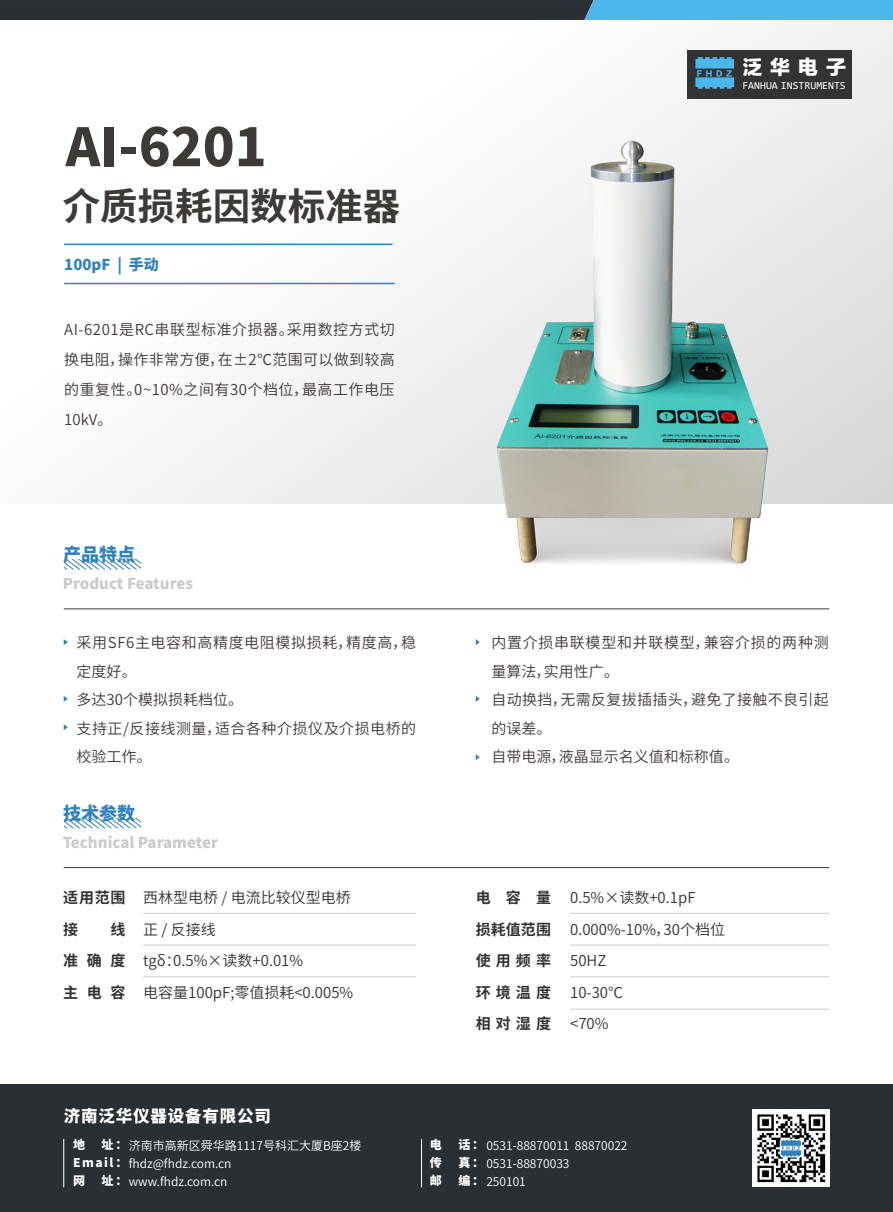
<style>
.page{position:relative;width:893px;height:1212px;background:#fff}
.page>*{position:absolute;margin:0;border:0;box-sizing:border-box;transform-origin:0 0}
.t1{font:800 52.5px "Source Han Sans CN";color:#3e3a39}
.t2{font:700 37.5px "Source Han Sans CN";color:#3e3a39}
.t3{font:19.95px "FZLTTHK GBK1 0";color:#fff}
.t4{font:800 18px "Source Han Sans CN";color:#3082bf}
.t5{font:800 16.5px "Source Han Sans CN";letter-spacing:.05em;color:#fff}
.t6{font:15px/28.5px "Source Han Sans CN";letter-spacing:.035em;color:#3e3a39}
.t7{font:15px/31.5px "Source Han Sans CN";color:#333}
.t8{font:800 15px "Source Han Sans CN";color:#c9caca}
.t9{font:700 15px/31.5px "Source Han Sans CN";letter-spacing:.34em;color:#333;text-align:justify}
.t10{font:800 15px "Source Han Sans CN";color:#3082bf}
.t11{font:12px/17.5px "Source Han Sans CN";color:#fff}
.t12{font:800 12px/18px "Source Han Sans CN";color:#fff;text-align:justify}
.t13{font:10.8px "FZLTKHK Consolas 1 0";color:#fff}
.t14{font:7.35px "FZLTTHK GBK1 0";color:#4cb7ed}
.s1{font-weight:800}
</style>
<div class="page">
<svg style="left:64px;top:20px;width:829px;height:484px"></svg>
<hr style="left:64px;top:244px;width:328px;height:1px;background:#3082bf">
<hr style="left:64px;top:283px;width:331px;height:1px;background:#3082bf">
<hr style="left:64px;top:608px;width:765px;height:1px;background:#3e3a39">
<svg style="left:64px;top:559px;width:76px;height:10px"></svg>
<hr style="left:143px;top:945px;width:273px;height:1px;background:#ccc">
<hr style="left:143px;top:913px;width:273px;height:1px;background:#ccc">
<hr style="left:143px;top:976px;width:273px;height:1px;background:#ccc">
<hr style="left:570px;top:945px;width:259px;height:1px;background:#ccc">
<hr style="left:570px;top:913px;width:259px;height:1px;background:#ccc">
<hr style="left:570px;top:1009px;width:259px;height:1px;background:#ccc">
<hr style="left:570px;top:976px;width:259px;height:1px;background:#ccc">
<svg style="left:64px;top:639px;width:4px;height:6px"></svg>
<svg style="left:64px;top:696px;width:4px;height:6px"></svg>
<svg style="left:64px;top:724px;width:4px;height:6px"></svg>
<hr style="left:64px;top:867px;width:765px;height:1px;background:#3e3a39">
<svg style="left:64px;top:818px;width:76px;height:10px"></svg>
<svg style="left:476px;top:639px;width:4px;height:6px"></svg>
<svg style="left:476px;top:696px;width:4px;height:6px"></svg>
<svg style="left:476px;top:754px;width:4px;height:6px"></svg>
<img style="left:441px;top:85px;width:378px;height:524px">
<div style="left:0;top:1085px;width:893px;height:127px;background:#2a2f33"></div>
<div style="left:688px;top:50px;width:164px;height:48px;background:#333"></div>
<svg style="left:695px;top:57px;width:39px;height:12px"></svg>
<svg style="left:695px;top:77px;width:39px;height:12px"></svg>
<svg style="left:0;top:0;width:893px;height:20px;background:#355d72"></svg>
<hr style="left:63px;top:1139px;width:1px;height:48px;background:#fff">
<hr style="left:421px;top:1139px;width:1px;height:48px;background:#fff">
<img style="left:752px;top:1109px;width:77px;height:77px">
<h1 class="t1" style="left:66px;top:117px;width:203px">AI-6201</h1>
<h2 class="t2" style="left:63px;top:185px;width:339px">介质损耗因数标准器</h2>
<p class="t10" style="left:64px;top:256px;width:96px">100pF | 手动</p>
<p class="t6" style="left:64px;top:315px;width:332px;line-height:30px;text-align:justify">AI-6201是RC串联型标准介损器。采用数控方式切换电阻，操作非常方便，在±2℃范围可以做到较高的重复性。0~10%之间有30个档位，最高工作电压10kV。</p>
<p class="t14" style="left:697px;top:69px;width:37px">FHDZ</p>
<h3 class="t3" style="left:742px;top:56px;width:105px">泛华电子</h3>
<p class="t13" style="left:742px;top:78px;width:105px">FANHUA INSTRUMENTS</p>
<p class="t4" style="left:63px;top:545px;width:74px">产品特点</p>
<p class="t8" style="left:63px;top:575px;width:132px">Product Features</p>
<p class="t6" style="left:77px;top:629px;width:341px">采用SF6主电容和高精度电阻模拟损耗，精度高，稳定度好。<br>多达30个模拟损耗档位。<br>支持正/反接线测量，适合各种介损仪及介损电桥的校验工作。</p>
<p class="t4" style="left:63px;top:803px;width:74px">技术参数</p>
<p class="t8" style="left:63px;top:834px;width:157px">Technical Parameter</p>
<p class="t9" style="left:63px;top:882px;width:64px">适用范围接</p>
<p class="t9" style="left:63px;top:914px;width:64px;text-indent:47px">线准 确 度主 电 容</p>
<p class="t7" style="left:143px;top:882px;width:212px">西林型电桥 / 电流比较仪型电桥正 / 反接线<br>tgδ：0.5%×读数+0.01%<br>电容量100pF;零值损耗&lt;0.005%</p>
<p class="t6" style="left:491px;top:629px;width:339px">内置介损串联模型和并联模型，兼容介损的两种测量算法，实用性广。<br>自动换挡，无需反复拔插插头，避免了接触不良引起的误差。<br>自带电源，液晶显示名义值和标称值。</p>
<p class="t9" style="left:476px;top:882px;width:77px">电 容 量损耗值范围使用频率环境温度相对湿度</p>
<p class="t7" style="left:570px;top:882px;width:156px">0.5%×读数+0.1pF<br>0.000%-10%，30个档位<br>50HZ<br>10-30℃<br>&lt;70%</p>
<p class="t5" style="left:64px;top:1107px;width:209px">济南泛华仪器设备有限公司</p>
<p class="t12" style="left:73px;top:1135px;width:13px">地</p>
<p class="t11" style="left:73px;top:1136px;width:290px;text-indent:28px"><span class="s1">址：</span>济南市高新区舜华路1117号科汇大厦B座2楼<br><span class="s1">Email ：</span>fhdz@fhdz.com.cn<br><span class="s1">网</span></p>
<p class="t11" style="left:102px;top:1172px;width:128px"><span class="s1">址：</span>www.fhdz.com.cn</p>
<p class="t12" style="left:430px;top:1135px;width:13px">电传邮</p>
<p class="t11" style="left:458px;top:1136px;width:171px;line-height:18px"><span class="s1">话：</span> 0531-88870011 88870022<span class="s1">真：</span> 0531-88870033<br><span class="s1">编：</span> 250101</p>
</div>
